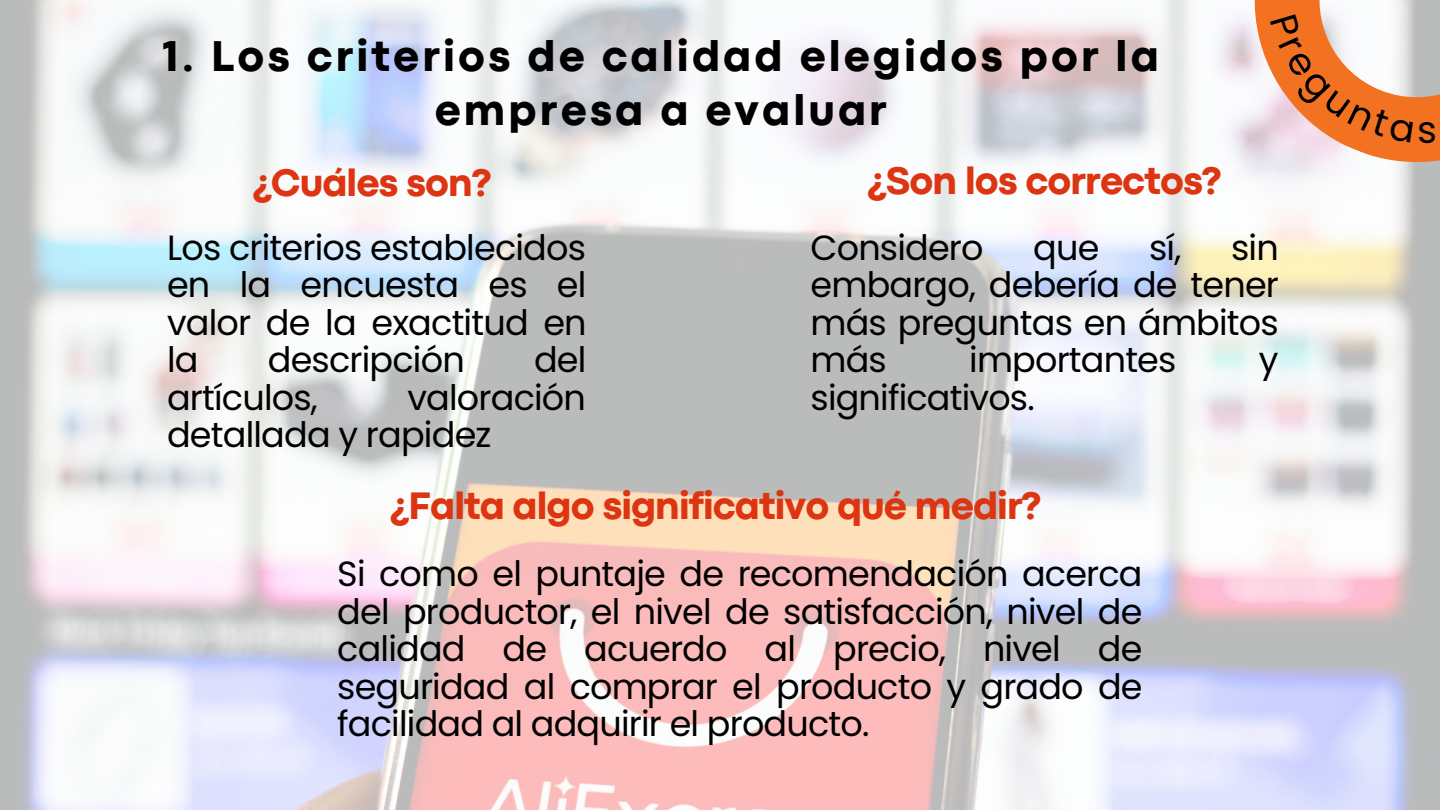
<style>
.page{position:relative;width:1440px;height:810px;background:#fff}
.page>*{position:absolute;margin:0;border:0;box-sizing:border-box;transform-origin:0 0}
.t1{font:800 45px/54px "Codec Pro";letter-spacing:.07em;color:#000;text-align:center}
.t2{font:800 40px "Codec Pro";letter-spacing:-.02em;color:#dd3411}
.t3{font:35px/37.5px "Poppins";letter-spacing:-.025em;color:#000;text-align:justify}
</style>
<div class="page">
<img style="left:0;top:0;width:1440px;height:810px">
<svg style="left:1206px;top:0;width:234px;height:211px;fill:#f6f4f8"></svg>
<svg style="left:1270px;top:14px;width:143px;height:129px"></svg>
<svg style="left:1419px;top:121px;width:16px;height:22px"></svg>
<p class="t1" style="left:163px;top:32px;width:998px">1. Los criterios de calidad elegidos por la empresa a evaluar</p>
<p class="t2" style="left:253px;top:169px;width:240px">¿Cuáles son?</p>
<p class="t2" style="left:867px;top:166px;width:356px">¿Son los correctos?</p>
<p class="t3" style="left:167px;top:229px;width:421px">Los criterios establecidos en la encuesta es el valor de la exactitud en la</p>
<p class="t3" style="left:811px;top:229px;width:175px">Considero</p>
<p class="t3" style="left:1033px;top:229px;width:68px">que</p>
<p class="t3" style="left:1149px;top:229px;width:34px">sí,</p>
<p class="t3" style="left:811px;top:229px;width:470px;text-indent:421px">sin embargo, debería de tener más preguntas en ámbitos más</p>
<p class="t3" style="left:268px;top:341px;width:199px">descripción</p>
<p class="t3" style="left:534px;top:341px;width:54px">del</p>
<p class="t3" style="left:167px;top:379px;width:152px">artículos,</p>
<p class="t3" style="left:969px;top:341px;width:209px">importantes</p>
<p class="t3" style="left:1259px;top:341px;width:21px">y</p>
<p class="t3" style="left:811px;top:379px;width:226px">significativos.</p>
<p class="t3" style="left:167px;top:379px;width:420px;text-indent:240px">valoración detallada y rapidez</p>
<p class="t2" style="left:390px;top:491px;width:653px">¿Falta algo significativo qué medir?</p>
<p class="t3" style="left:337px;top:555px;width:807px">Si como el puntaje de recomendación acerca del productor, el nivel de satisfacción, nivel de calidad de acuerdo al precio, nivel de seguridad al comprar el producto y grado de facilidad al adquirir el producto.</p>
</div>
